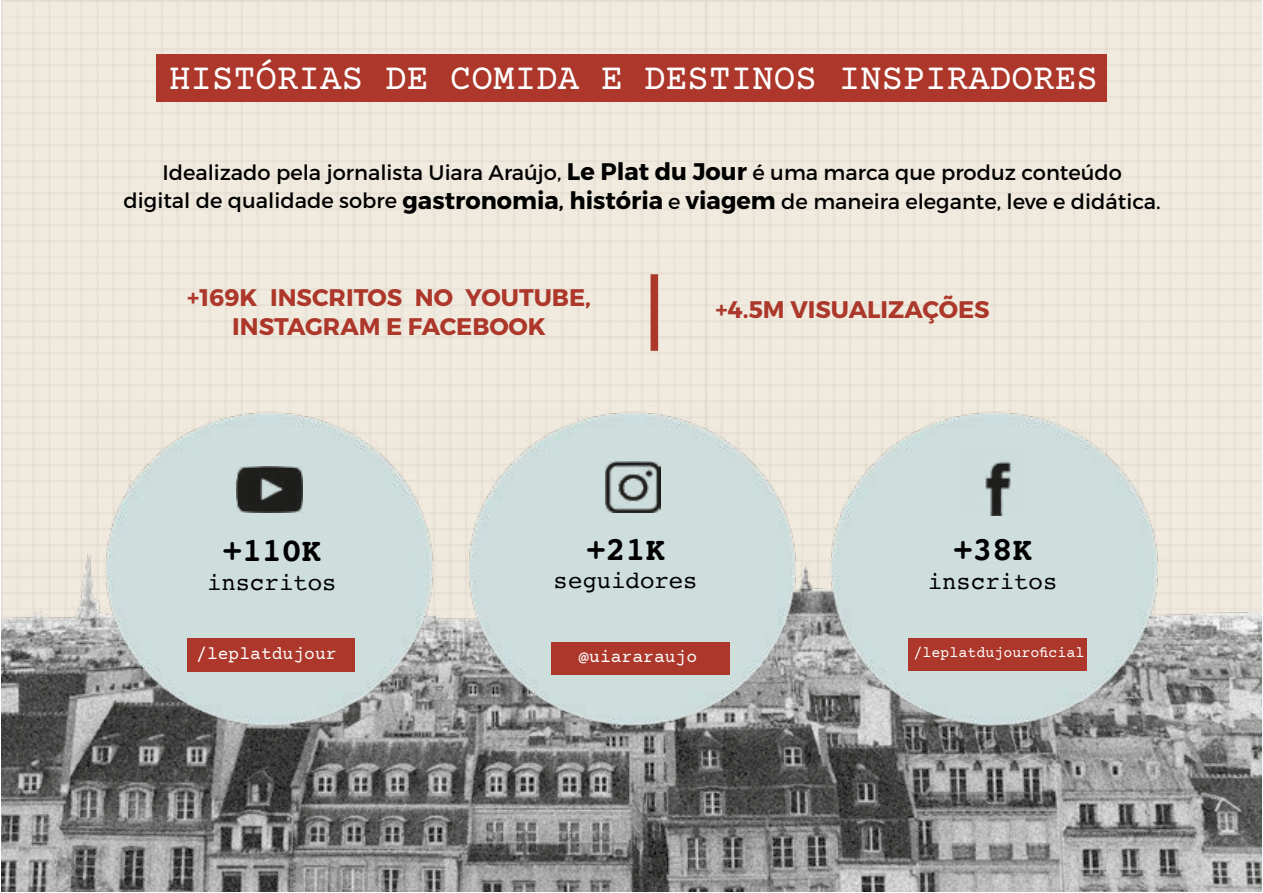
<style>
.page{position:relative;width:1263px;height:893px;background:#fff}
.page>*{position:absolute;margin:0;border:0;box-sizing:border-box;transform-origin:0 0}
.t1{font:36px "Courier Prime";color:#fff}
.t2{font:700 33px "Courier";color:#000}
.t3{font:700 24px/28.8px "Montserrat";color:#ac372a;text-align:center}
.t4{font:24px "Courier";color:#000}
.t5{font:700 24px "Montserrat";color:#ab382a}
.t6{font:21px/28.8px "Montserrat";color:#000;text-align:center}
.t7{font:18px "Courier Prime";color:#fff}
.t8{font:15px "Courier Prime";color:#fff}
.s1{font-weight:700;font-size:24px}
.s2{font-weight:700}
</style>
<div class="page">
<div style="left:156px;top:54px;width:951px;height:48px;background:#ac372a"></div>
<div style="left:650px;top:274px;width:8px;height:77px;background:#ab382a"></div>
<img style="left:2px;top:552px;width:1259px;height:339px">
<img style="left:79px;top:405px;width:1087px;height:329px">
<img style="left:237px;top:466px;width:66px;height:47px">
<div style="left:187px;top:638px;width:167px;height:33px;background:#ac372a"></div>
<img style="left:606px;top:461px;width:54px;height:52px">
<div style="left:551px;top:642px;width:178px;height:32px;background:#ac372a"></div>
<img style="left:957px;top:447px;width:66px;height:69px">
<div style="left:909px;top:638px;width:178px;height:32px;background:#ac372a"></div>
<h1 class="t1" style="left:169px;top:57px;width:930px">HISTÓRIAS DE COMIDA E DESTINOS INSPIRADORES</h1>
<p class="t6" style="left:124px;top:158px;width:1038px">Idealizado pela jornalista Uiara Araújo, <span class="s1">Le Plat du Jour</span> é uma marca que produz conteúdo<br>digital de qualidade sobre <span class="s1">gastronomia</span><span class="s2">,</span> <span class="s1">história</span> e <span class="s1">viagem</span> de maneira elegante, leve e didática.</p>
<p class="t3" style="left:187px;top:283px;width:405px">+169K INSCRITOS NO YOUTUBE,<br>INSTAGRAM E FACEBOOK</p>
<p class="t5" style="left:715px;top:295px;width:276px">+4.5M VISUALIZAÇÕES</p>
<h2 class="t2" style="left:222px;top:524px;width:101px">+110K</h2>
<p class="t4" style="left:207px;top:564px;width:131px">inscritos</p>
<p class="t7" style="left:196px;top:643px;width:142px">/leplatdujour</p>
<h2 class="t2" style="left:586px;top:523px;width:81px">+21K</h2>
<p class="t4" style="left:554px;top:562px;width:145px">seguidores</p>
<p class="t7" style="left:578px;top:646px;width:120px">@uiararaujo</p>
<h2 class="t2" style="left:953px;top:524px;width:81px">+38K</h2>
<p class="t4" style="left:928px;top:563px;width:131px">inscritos</p>
<p class="t8" style="left:913px;top:644px;width:172px">/leplatdujouroficial</p>
</div>
